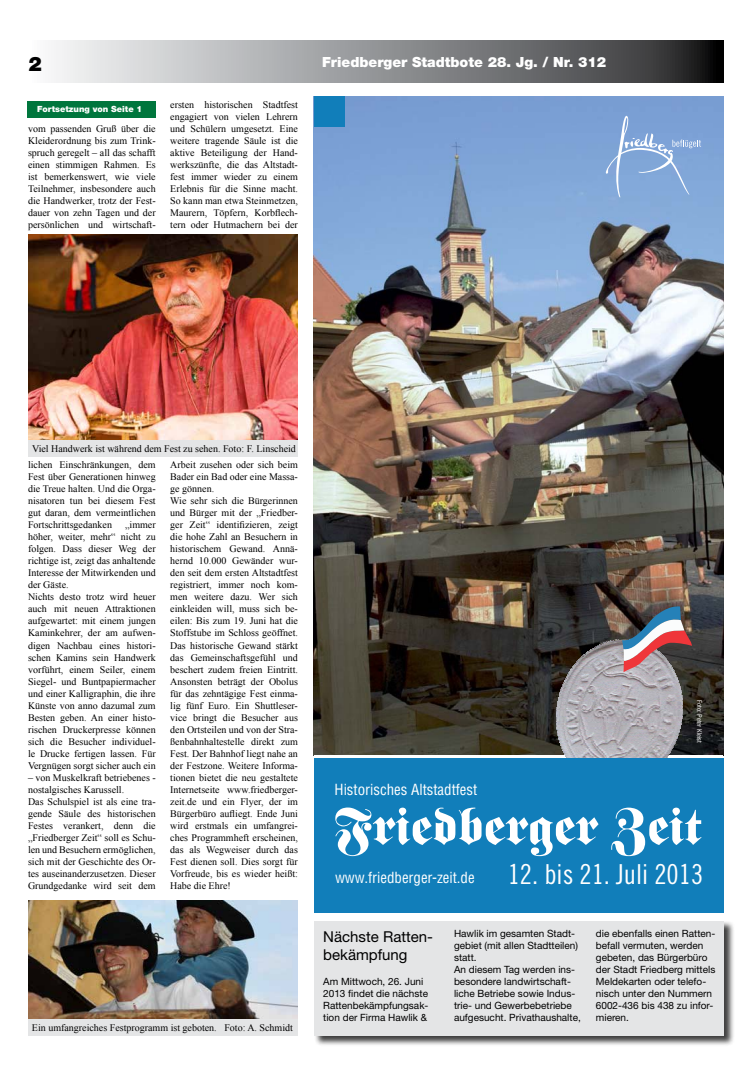
<style>
.page{position:relative;width:752px;height:1078px;background:#fff}
.page>*{position:absolute;margin:0;border:0;box-sizing:border-box;transform-origin:0 0}
.t1{font:51.2px "Frankenstein Plain";color:#fff}
.t2{font:900 20px "Helvetica Neue";color:#000}
.t3{font:15px/18px "Helvetica Neue";color:#000}
.t4{font:14.9px "Switzerland Condensed";color:#fff}
.t5{font:900 14px "Helvetica Neue";color:#fff}
.t6{font:10px/12px "Times New Roman";color:#000;text-align:justify}
.t7{font:10px/12px "Helvetica Neue";color:#000}
.t8{font:900 8.5px "Helvetica Neue";color:#fff}
.t9{font:6.4px "Switzerland Condensed";color:#fff}
.s1{font-family:"Trade Gothic Cond Eighteen";font-size:27.5px}
</style>
<div class="page">
<svg style="left:54px;top:41px;width:669px;height:41px;background:#8d8f90"></svg>
<div style="left:314px;top:920px;width:420px;height:126px;background:#000;opacity:.75"></div>
<div style="left:313px;top:920px;width:410px;height:115px;background:#e4e5e6"></div>
<img style="left:313px;top:96px;width:410px;height:658px">
<div style="left:313px;top:96px;width:31px;height:30px;background:#117eba"></div>
<img style="left:556px;top:700px;width:126px;height:58px">
<img style="left:558px;top:692px;width:124px;height:8px">
<img style="left:560px;top:686px;width:120px;height:6px">
<img style="left:562px;top:681px;width:117px;height:5px">
<img style="left:564px;top:678px;width:114px;height:4px">
<img style="left:565px;top:676px;width:111px;height:2px">
<img style="left:567px;top:673px;width:109px;height:3px">
<img style="left:568px;top:671px;width:106px;height:2px">
<img style="left:570px;top:669px;width:39px;height:2px">
<img style="left:571px;top:666px;width:38px;height:3px">
<img style="left:573px;top:664px;width:36px;height:3px">
<img style="left:575px;top:663px;width:34px;height:2px">
<img style="left:576px;top:660px;width:33px;height:3px">
<img style="left:578px;top:659px;width:31px;height:2px">
<img style="left:579px;top:657px;width:30px;height:2px">
<img style="left:581px;top:655px;width:28px;height:3px">
<img style="left:583px;top:653px;width:26px;height:3px">
<img style="left:585px;top:652px;width:24px;height:2px">
<img style="left:587px;top:650px;width:22px;height:2px">
<img style="left:589px;top:650px;width:20px;height:1px">
<img style="left:590px;top:649px;width:19px;height:1px">
<img style="left:592px;top:647px;width:17px;height:2px">
<img style="left:594px;top:646px;width:15px;height:2px">
<img style="left:596px;top:646px;width:13px;height:1px">
<img style="left:597px;top:645px;width:12px;height:1px">
<img style="left:609px;top:604px;width:82px;height:68px">
<div style="left:314px;top:758px;width:409px;height:154px;background:#117eba"></div>
<svg style="left:605px;top:115px;width:95px;height:82px;background:#8aacda"></svg>
<img style="left:28px;top:235px;width:270px;height:205px">
<img style="left:28px;top:900px;width:270px;height:118px">
<div style="left:28px;top:440px;width:270px;height:16px;background:#e4e5e6"></div>
<div style="left:28px;top:1018px;width:270px;height:17px;background:#e4e5e6"></div>
<div style="left:28px;top:101px;width:128px;height:17px;background:#00763d"></div>
<h2 class="t2" style="left:28px;top:52px;width:15px">2</h2>
<h3 class="t5" style="left:322px;top:53px;width:285px">Friedberger Stadtbote 28. Jg. / Nr. 312</h3>
<p class="t8" style="left:37px;top:104px;width:106px">Fortsetzung von Seite 1</p>
<p class="t6" style="left:28px;top:123px;width:129px">vom passenden Gruß über die Kleiderordnung bis zum Trink&shy;spruch geregelt – all das schafft einen stimmigen Rahmen. Es ist bemerkenswert, wie viele Teilnehmer, insbesondere auch die Handwerker, trotz der Fest&shy;dauer von zehn Tagen und der persönlichen und wirtschaft-</p>
<p class="t6" style="left:170px;top:99px;width:129px">ersten historischen Stadtfest engagiert von vielen Lehrern und Schülern umgesetzt. Eine weitere tragende Säule ist die aktive Beteiligung der Hand&shy;werkszünfte, die das Altstadt&shy;fest immer wieder zu einem Erlebnis für die Sinne macht.<br>So kann man etwa Steinmetzen, Maurern, Töpfern, Korbflech&shy;tern oder Hutmachern bei der</p>
<p class="t6" style="left:32px;top:442px;width:265px">Viel Handwerk ist während dem Fest zu sehen. Foto: F. Linscheid</p>
<p class="t6" style="left:28px;top:459px;width:129px">lichen Einschränkungen, dem Fest über Generationen hinweg die Treue halten. Und die Orga&shy;nisatoren tun bei diesem Fest gut daran, dem vermeintlichen Fortschrittsgedanken</p>
<p class="t6" style="left:28px;top:519px;width:129px;text-align:left;text-indent:97px">„immer höher, weiter, mehr“ nicht zu folgen. Dass dieser Weg der richtige ist, zeigt das anhaltende<br>Interesse der Mitwirkenden und der Gäste.<br>Nichts desto trotz wird heuer auch mit neuen Attraktionen aufgewartet: mit einem jungen<br>Kaminkehrer, der am aufwen&shy;digen Nachbau eines histori&shy;schen Kamins sein Handwerk vorführt, einem Seiler, einem<br>Siegel- und Buntpapiermacher und einer Kalligraphin, die ihre<br>Künste von anno dazumal zum<br>Besten geben. An einer histo&shy;rischen Druckerpresse können sich die Besucher individuel&shy;le Drucke fertigen lassen. Für<br>Vergnügen sorgt sicher auch ein</p>
<p class="t6" style="left:28px;top:771px;width:129px;text-align:left">– von Muskelkraft betriebenes - nostalgisches Karussell.<br>Das Schulspiel ist als eine tra&shy;gende Säule des historischen<br>Festes verankert, denn die „Friedberger Zeit“ soll es Schu&shy;len und Besuchern ermöglichen, sich mit der Geschichte des Or&shy;tes auseinanderzusetzen. Dieser<br>Grundgedanke wird seit dem</p>
<p class="t6" style="left:170px;top:459px;width:129px;text-align:left">Arbeit zusehen oder sich beim<br>Bader ein Bad oder eine Massa&shy;ge gönnen.<br>Wie sehr sich die Bürgerinnen und Bürger mit der „Friedber&shy;ger Zeit“ identifizieren, zeigt die hohe Zahl an Besuchern in historischem Gewand. Annä&shy;hernd 10.000 Gewänder wur&shy;den seit dem ersten Altstadtfest registriert, immer noch kom&shy;men weitere dazu. Wer sich einkleiden will, muss sich be&shy;eilen: Bis zum 19. Juni hat die<br>Stoffstube im Schloss geöffnet.<br>Das historische Gewand stärkt das Gemeinschaftsgefühl und beschert zudem freien Eintritt.<br>Ansonsten beträgt der Obolus für das zehntägige Fest einma&shy;lig fünf Euro. Ein Shuttleser&shy;vice bringt die Besucher aus den Ortsteilen und von der Stra&shy;ßenbahnhaltestelle direkt zum<br>Fest. Der Bahnhof liegt nahe an der Festzone. Weitere Informa&shy;tionen bietet die neu gestaltete<br>Internetseite www.friedberger&shy;zeit.de und ein Flyer, der im<br>Bürgerbüro aufliegt. Ende Juni wird erstmals ein umfangrei&shy;ches Programmheft erscheinen, das als Wegweiser durch das<br>Fest dienen soll. Dies sorgt für<br>Vorfreude, bis es wieder heißt:<br>Habe die Ehre!</p>
<p class="t6" style="left:32px;top:1021px;width:262px">Ein umfangreiches Festprogramm ist geboten. Foto: A. Schmidt</p>
<h3 class="t4" style="left:334px;top:784px;width:144px">Historisches Altstadtfest</h3>
<p class="t9" style="left:701px;top:699px;width:44px;rotate:90deg">Foto: Peter Kleist</p>
<h1 class="t1" style="left:334px;top:807px;width:369px">Friedberger Zeit</h1>
<h3 class="t4" style="left:335px;top:871px;width:369px">www.friedberger-zeit.de <span class="s1">12. bis 21. Juli 2013</span></h3>
<h3 class="t3" style="left:323px;top:927px;width:111px">Nächste Ratten&shy;bekämpfung</h3>
<p class="t7" style="left:323px;top:974px;width:107px">Am Mittwoch, 26. Juni<br>2013 findet die nächste<br>Rattenbekämpfungsak&shy;tion der Firma Hawlik &amp;</p>
<p class="t7" style="left:454px;top:926px;width:128px">Hawlik im gesamten Stadt&shy;gebiet (mit allen Stadtteilen) statt.<br>An diesem Tag werden ins&shy;besondere landwirtschaft&shy;liche Betriebe sowie Indus&shy;trie- und Gewerbebetriebe aufgesucht. Privathaushalte,</p>
<p class="t7" style="left:595px;top:926px;width:121px">die ebenfalls einen Ratten&shy;befall vermuten, werden gebeten, das Bürgerbüro der Stadt Friedberg mittels<br>Meldekarten oder telefo&shy;nisch unter den Nummern<br>6002-436 bis 438 zu infor&shy;mieren.</p>
</div>
